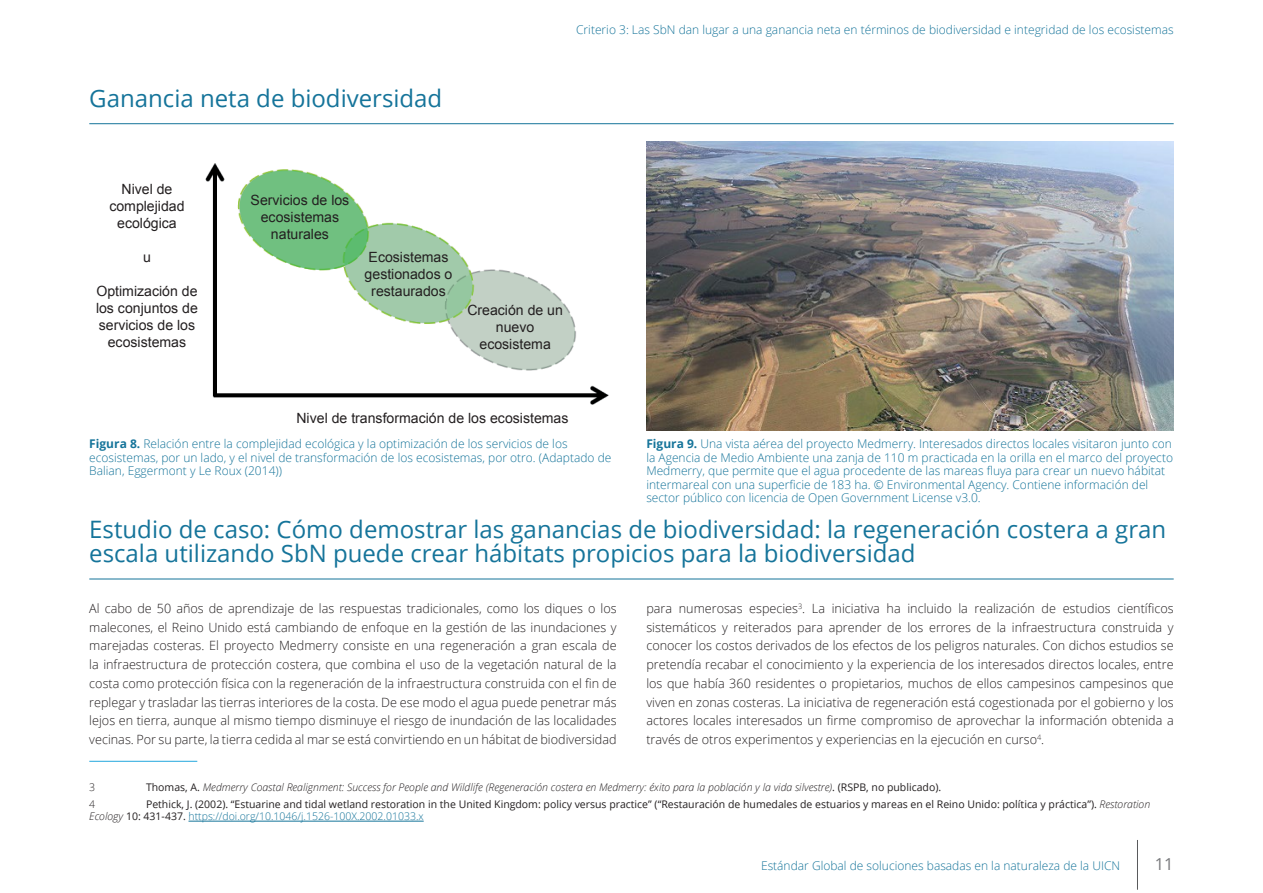
<style>
.page{position:relative;width:1263px;height:893px;background:#fff}
.page>*{position:absolute;margin:0;border:0;box-sizing:border-box;transform-origin:0 0}
.t1{font:24px/24px "Open Sans";color:#15749a}
.t2{font:16.5px "Open Sans";color:#77787b}
.t3{font:14.1px/17px "Arial";color:#231f20;text-align:center}
.t4{font:300 12.75px/18.8px "Open Sans";color:#231f20;text-align:justify}
.t5{font:300 12px/13.5px "Open Sans";color:#15749a}
.t6{font:10.5px/12.6px "Open Sans";color:#231f20}
.t7{font:italic 300 10.5px "Open Sans";color:#231f20}
.t8{font:300 10.5px "Open Sans";color:#231f20}
.s1{font-weight:700}
.s2{font-weight:400;font-style:normal}
.s3{font-weight:300;font-style:italic}
.s4{font-weight:300;color:#15749a}
</style>
<div class="page">
<hr style="left:1137px;top:840px;width:1px;height:50px;background:#58595b">
<hr style="left:89px;top:123px;width:1085px;height:1px;background:#15749a">
<hr style="left:89px;top:579px;width:1085px;height:1px;background:#15749a">
<hr style="left:89px;top:761px;width:108px;height:1px;background:#24a7dd">
<hr style="left:188px;top:821px;width:236px;height:1px;background:#15749a">
<img style="left:205px;top:163px;width:404px;height:242px">
<svg style="left:240px;top:170px;width:335px;height:200px"></svg>
<img style="left:646px;top:142px;width:528px;height:289px">
<h1 class="t1" style="left:89px;top:85px;width:355px">Ganancia neta de biodiversidad</h1>
<p class="t5" style="left:576px;top:22px;width:599px">Criterio 3: Las SbN dan lugar a una ganancia neta en términos de biodiversidad e integridad de los ecosistemas</p>
<p class="t3" style="left:109px;top:181px;width:77px">Nivel de complejidad ecológica</p>
<p class="t3" style="left:143px;top:249px;width:9px">u</p>
<p class="t3" style="left:96px;top:283px;width:103px">Optimización de los conjuntos de servicios de los ecosistemas</p>
<p class="t3" style="left:251px;top:192px;width:100px">Servicios de los ecosistemas naturales</p>
<p class="t3" style="left:365px;top:249px;width:89px">Ecosistemas gestionados o restaurados</p>
<p class="t3" style="left:467px;top:302px;width:97px">Creación de un nuevo ecosistema</p>
<p class="t3" style="left:296px;top:410px;width:274px">Nivel de transformación de los ecosistemas</p>
<p class="t5" style="left:89px;top:437px;width:524px"><span class="s1">Figura 8.</span> Relación entre la complejidad ecológica y la optimización de los servicios de los ecosistemas, por un lado, y el nivel de transformación de los ecosistemas, por otro. (Adaptado de<br>Balian, Eggermont y Le Roux (2014))</p>
<p class="t5" style="left:646px;top:437px;width:528px"><span class="s1">Figura 9.</span> Una vista aérea del proyecto Medmerry. Interesados directos locales visitaron junto con la Agencia de Medio Ambiente una zanja de 110 m practicada en la orilla en el marco del proyecto Medmerry, que permite que el agua procedente de las mareas fluya para crear un nuevo hábitat intermareal con una superficie de 183 ha. © Environmental Agency. Contiene información del sector público con licencia de Open Government License v3.0.</p>
<h1 class="t1" style="left:89px;top:516px;width:1078px">Estudio de caso: Cómo demostrar las ganancias de biodiversidad: la regeneración costera a gran escala utilizando SbN puede crear hábitats propicios para la biodiversidad</h1>
<p class="t4" style="left:89px;top:598px;width:529px">Al cabo de 50 años de aprendizaje de las respuestas tradicionales, como los diques o los malecones, el Reino Unido está cambiando de enfoque en la gestión de las inundaciones y marejadas costeras. El proyecto Medmerry consiste en una regeneración a gran escala de la infraestructura de protección costera, que combina el uso de la vegetación natural de la costa como protección física con la regeneración de la infraestructura construida con el fin de replegar y trasladar las tierras interiores de la costa. De ese modo el agua puede penetrar más lejos en tierra, aunque al mismo tiempo disminuye el riesgo de inundación de las localidades vecinas. Por su parte, la tierra cedida al mar se está convirtiendo en un hábitat de biodiversidad</p>
<p class="t4" style="left:646px;top:598px;width:529px">para numerosas especies<sup>3</sup>. La iniciativa ha incluido la realización de estudios científicos sistemáticos y reiterados para aprender de los errores de la infraestructura construida y conocer los costos derivados de los efectos de los peligros naturales. Con dichos estudios se pretendía recabar el conocimiento y la experiencia de los interesados directos locales, entre los que había 360 residentes o propietarios, muchos de ellos campesinos campesinos que viven en zonas costeras. La iniciativa de regeneración está cogestionada por el gobierno y los actores locales interesados un firme compromiso de aprovechar la información obtenida a través de otros experimentos y experiencias en la ejecución en curso<sup>4</sup>.</p>
<p class="t8" style="left:89px;top:780px;width:7px">3</p>
<p class="t7" style="left:146px;top:780px;width:797px"><span class="s2">Thomas, A.</span> Medmerry Coastal Realignment: Success for People and Wildlife (Regeneración costera en Medmerry: éxito para la población y la vida silvestre)<span class="s2">. (RSPB, no publicado).</span></p>
<p class="t8" style="left:89px;top:797px;width:7px">4</p>
<p class="t6" style="left:89px;top:797px;width:1062px;text-indent:57px">Pethick, J. (2002). “Estuarine and tidal wetland restoration in the United Kingdom: policy versus practice” (“Restauración de humedales de estuarios y mareas en el Reino Unido: política y práctica”). <span class="s3">Restoration<br>Ecology</span> 10: 431-437. <span class="s4">https://doi.org/10. 1046/j. 1526-100X.2002.01033.x</span></p>
<p class="t5" style="left:761px;top:859px;width:361px">Estándar Global de soluciones basadas en la naturaleza de la UICN</p>
<p class="t2" style="left:1155px;top:853px;width:20px">11</p>
</div>
